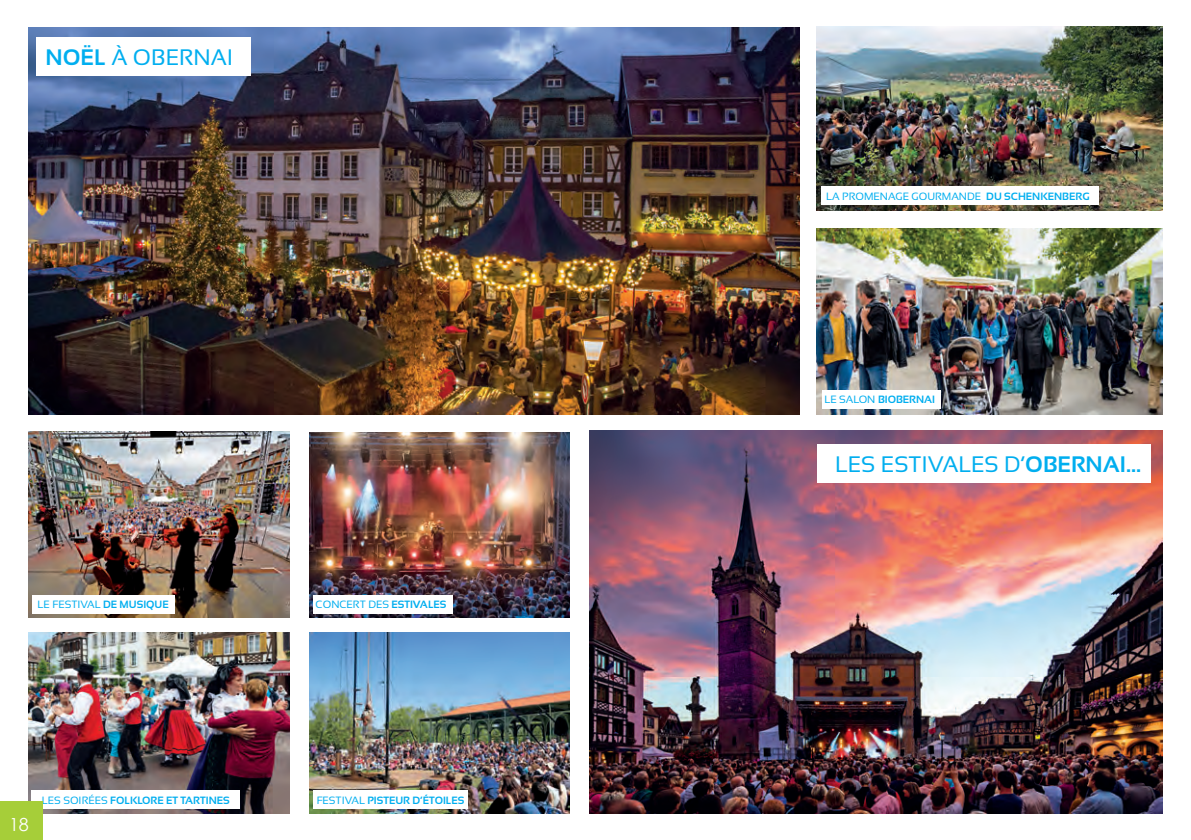
<style>
.page{position:relative;width:1191px;height:840px;background:#fff}
.page>*{position:absolute;margin:0;border:0;box-sizing:border-box;transform-origin:0 0}
.t1{font:22.4px "Sansation";color:#00aeef}
.t2{font:18px "Century Gothic";color:#fff}
.t3{font:10.6px "Sansation";color:#00aeef}
.t4{font:700 10.6px "Sansation";color:#00aeef}
.s1{font-weight:700}
.s2{font-weight:400}
</style>
<div class="page">
<img style="left:28px;top:431px;width:261px;height:186px">
<img style="left:28px;top:27px;width:771px;height:387px">
<img style="left:590px;top:430px;width:572px;height:382px">
<img style="left:816px;top:27px;width:346px;height:183px">
<img style="left:816px;top:228px;width:346px;height:186px">
<img style="left:28px;top:632px;width:261px;height:180px">
<div style="left:816px;top:444px;width:334px;height:39px;background:#fff"></div>
<div style="left:37px;top:37px;width:214px;height:39px;background:#fff"></div>
<img style="left:309px;top:432px;width:261px;height:185px">
<img style="left:309px;top:632px;width:261px;height:181px">
<div style="left:313px;top:595px;width:140px;height:18px;background:#fff"></div>
<div style="left:313px;top:790px;width:155px;height:18px;background:#fff"></div>
<div style="left:32px;top:790px;width:208px;height:18px;background:#fff"></div>
<div style="left:32px;top:595px;width:143px;height:18px;background:#fff"></div>
<div style="left:822px;top:390px;width:119px;height:18px;background:#fff"></div>
<div style="left:821px;top:187px;width:277px;height:18px;background:#fff"></div>
<div style="left:0;top:801px;width:43px;height:38px;background:#a6ce39"></div>
<h1 class="t1" style="left:46px;top:44px;width:189px"><span class="s1">NOËL</span> À OBERNAI</h1>
<p class="t3" style="left:38px;top:598px;width:133px">LE FESTIVAL <span class="s1">DE MUSIQUE</span></p>
<p class="t3" style="left:316px;top:598px;width:132px">CONCERT DES <span class="s1">ESTIVALES</span></p>
<h2 class="t2" style="left:9px;top:812px;width:21px">18</h2>
<p class="t4" style="left:42px;top:793px;width:189px"><span class="s2">LES SOIRÉES</span> FOLKLORE ET TARTINES</p>
<p class="t4" style="left:317px;top:793px;width:149px"><span class="s2">FESTIVAL</span> PISTEUR D’ÉTOILES</p>
<p class="t3" style="left:826px;top:190px;width:265px">LA PROMENAGE GOURMANDE <span class="s1">DU SCHENKENBERG</span></p>
<p class="t4" style="left:824px;top:393px;width:112px"><span class="s2">LE SALON</span> BIOBERNAI</p>
<h1 class="t1" style="left:835px;top:451px;width:307px">LES ESTIVALES D’<span class="s1">OBERNAI...</span></h1>
</div>
